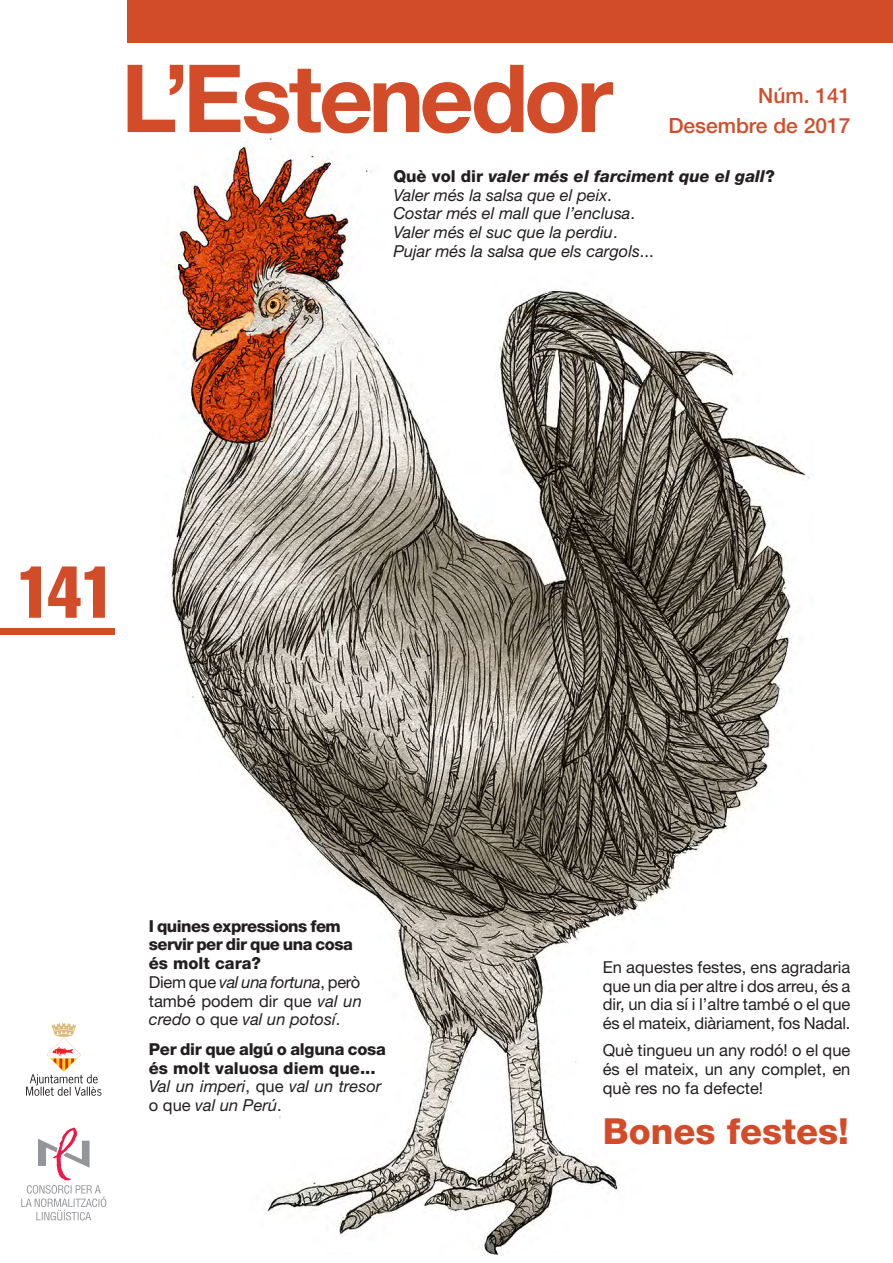
<style>
.page{position:relative;width:893px;height:1263px;background:#fff}
.page>*{position:absolute;margin:0;border:0;box-sizing:border-box;transform-origin:0 0}
.t1{font:extra-condensed 72px "Helvetica";color:#d34c29}
.t2{font:800 36px "Helvetica Neue LT Std";color:#d34c29}
.t3{font:500 21px/30px "Helvetica Neue LT Std";color:#d34c29;text-align:right}
.t4{font:800 16.5px/18.8px "Helvetica Neue LT Std";letter-spacing:-.015em;color:#231f20}
.t5{font:16.5px/18.8px "Helvetica Neue LT Std";color:#231f20;text-align:justify}
.t6{font:italic 16.5px/18.8px "Helvetica Neue LT Std";color:#231f20}
.s1{font-weight:800;font-style:normal}
.s2{font-weight:800}
.s3{font-style:normal}
.s4{font-weight:400}
.s5{font-weight:400;font-style:italic}
</style>
<div class="page">
<div style="left:128px;top:0;width:765px;height:43px;background:#d34c29"></div>
<svg style="left:21px;top:1127px;width:85px;height:93px"></svg>
<svg style="left:26px;top:1023px;width:75px;height:73px"></svg>
<img style="left:166px;top:138px;width:644px;height:1117px">
<svg style="left:128px;top:65px;width:485px;height:68px"></svg>
<div style="left:0;top:628px;width:115px;height:7px;background:#d34c29"></div>
<p class="t3" style="left:668px;top:80px;width:184px">Núm. 141<br>Desembre de 2017</p>
<p class="t6" style="left:393px;top:166px;width:383px"><span class="s1">Què vol dir</span> <span class="s2">valer més el farciment que el gall</span><span class="s1">?<br></span>Valer més la salsa que el peix<span class="s3">.<br></span>Costar més el mall que l’enclusa<span class="s3">.<br></span>Valer més el suc que la perdiu<span class="s3">.<br></span>Pujar més la salsa que els cargols<span class="s3">...</span></p>
<h1 class="t1" style="left:17px;top:546px;width:99px">141</h1>
<p class="t4" style="left:149px;top:916px;width:214px">I quines expressions fem servir per dir que una cosa és molt cara?<br><span class="s4">Diem que</span> <span class="s5">val una fortuna</span><span class="s4">, però també podem dir que</span> <span class="s5">val un credo</span> <span class="s4">o que</span> <span class="s5">val un potosí</span><span class="s4">.</span></p>
<p class="t4" style="left:149px;top:1039px;width:239px">Per dir que algú o alguna cosa és molt valuosa diem que...<br><span class="s5">Val un imperi</span><span class="s4">, que</span> <span class="s5">val un tresor </span><span class="s4">o que</span> <span class="s5">val un Perú</span><span class="s4">.</span></p>
<p class="t5" style="left:603px;top:957px;width:249px">En aquestes festes, ens agradaria que un dia per altre i dos arreu, és a dir, un dia sí i l’altre també o el que és el mateix, diàriament, fos Nadal.</p>
<p class="t5" style="left:603px;top:1041px;width:249px">Què tingueu un any rodó! o el que és el mateix, un any complet, en què res no fa defecte!</p>
<h2 class="t2" style="left:603px;top:1109px;width:248px">Bones festes!</h2>
</div>
